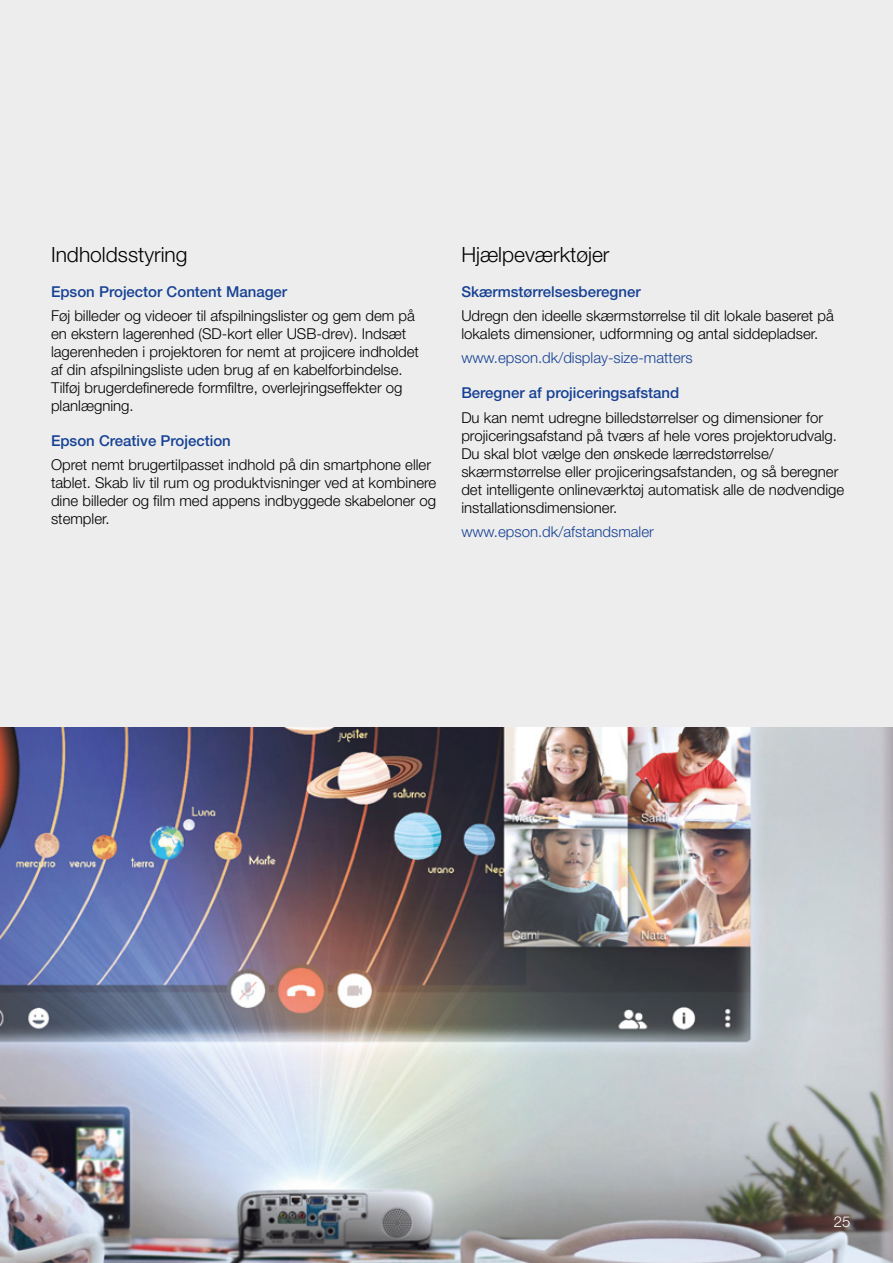
<style>
.page{position:relative;width:893px;height:1263px;background:#fff}
.page>*{position:absolute;margin:0;border:0;box-sizing:border-box;transform-origin:0 0}
.t1{font:300 21px "Helvetica Neue LT Pro";color:#000}
.Brochure_Body_Copy{font:300 15px/18px "Helvetica Neue LT Pro";color:#000}
.Brochure_Body_Copy-2{font:500 15px "Helvetica Neue LT Pro";color:#164194}
.Brochure_Body_Copy-3{font:300 15px "Helvetica Neue LT Pro";color:#164194}
.t2{font:300 15px "Helvetica Neue LT Pro";color:#fff}
</style>
<div class="page">
<div style="left:0;top:0;width:893px;height:727px;background:#ededed"></div>
<img style="left:0;top:727px;width:893px;height:536px">
<p class="t1" style="left:51px;top:241px;width:138px">Indholdsstyring</p>
<p class="Brochure_Body_Copy-2" style="left:51px;top:282px;width:238px">Epson Projector Content Manager</p>
<p class="Brochure_Body_Copy" style="left:51px;top:306px;width:369px">Føj billeder og videoer til afspilningslister og gem dem på en ekstern lagerenhed (SD-kort eller USB-drev). Indsæt lagerenheden i projektoren for nemt at projicere indholdet af din afspilningsliste uden brug af en kabelforbindelse.<br>Tilføj brugerdefinerede formfiltre, overlejringseffekter og planlægning.</p>
<p class="Brochure_Body_Copy-2" style="left:51px;top:432px;width:181px">Epson Creative Projection</p>
<p class="Brochure_Body_Copy" style="left:51px;top:456px;width:387px">Opret nemt brugertilpasset indhold på din smartphone eller tablet. Skab liv til rum og produktvisninger ved at kombinere dine billeder og film med appens indbyggede skabeloner og stempler.</p>
<p class="t1" style="left:461px;top:241px;width:150px">Hjælpeværktøjer</p>
<p class="Brochure_Body_Copy-2" style="left:461px;top:282px;width:181px">Skærmstørrelsesberegner</p>
<p class="Brochure_Body_Copy" style="left:461px;top:306px;width:374px">Udregn den ideelle skærmstørrelse til dit lokale baseret på lokalets dimensioner, udformning og antal siddepladser.</p>
<p class="Brochure_Body_Copy-3" style="left:461px;top:349px;width:233px">www.epson.dk/display-size-matters</p>
<p class="Brochure_Body_Copy-2" style="left:461px;top:384px;width:219px">Beregner af projiceringsafstand</p>
<p class="Brochure_Body_Copy" style="left:461px;top:408px;width:384px">Du kan nemt udregne billedstørrelser og dimensioner for projiceringsafstand på tværs af hele vores projektorudvalg.<br>Du skal blot vælge den ønskede lærredstørrelse/ skærmstørrelse eller projiceringsafstanden, og så beregner det intelligente onlineværktøj automatisk alle de nødvendige installationsdimensioner.</p>
<p class="Brochure_Body_Copy-3" style="left:461px;top:523px;width:194px">www.epson.dk/afstandsmaler</p>
<p class="t2" style="left:834px;top:1212px;width:18px">25</p>
</div>
